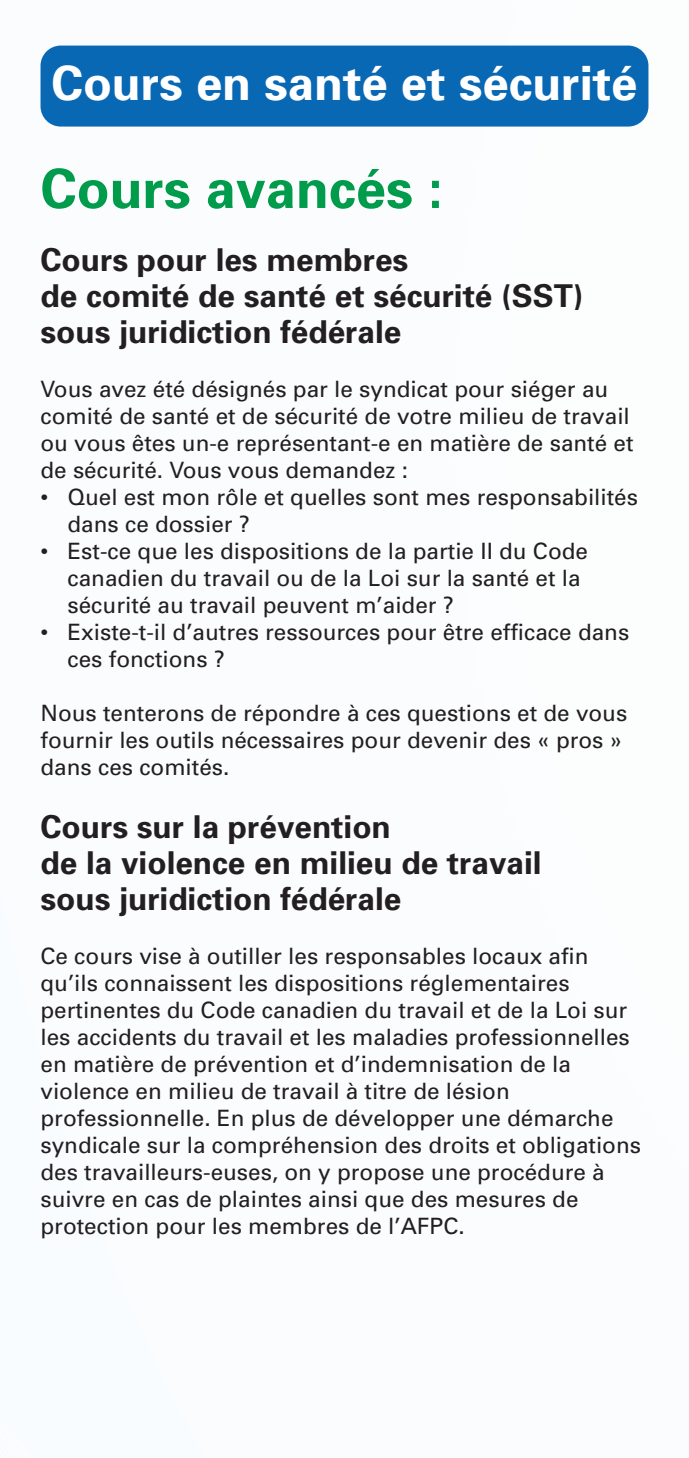
<style>
.page{position:relative;width:689px;height:1458px;background:#fff}
.page>*{position:absolute;margin:0;border:0;box-sizing:border-box;transform-origin:0 0}
.t1{font:700 54px "Univers";color:#009b4b}
.t2{font:700 47.25px "Univers";color:#fff}
.t3{font:700 31.5px/36px "Univers";color:#231f20}
.t4{font:22.5px/27px "Univers";color:#231f20}
</style>
<div class="page">
<div style="left:40px;top:46px;width:608px;height:81px;background:#0868b4;border-radius:20px"></div>
<h2 class="t2" style="left:51px;top:66px;width:587px">Cours en santé et sécurité</h2>
<h1 class="t1" style="left:40px;top:169px;width:404px">Cours avancés :</h1>
<h3 class="t3" style="left:40px;top:245px;width:544px">Cours pour les membres<br>de comité de santé et sécurité (SST) sous juridiction fédérale</h3>
<p class="t4" style="left:40px;top:378px;width:594px">Vous avez été désignés par le syndicat pour siéger au comité de santé et de sécurité de votre milieu de travail ou vous êtes un-e représentant-e en matière de santé et de sécurité. Vous vous demandez :</p>
<p class="t4" style="left:67px;top:486px;width:572px;text-indent:-27px">• Quel est mon rôle et quelles sont mes responsabilités dans ce dossier ?</p>
<p class="t4" style="left:67px;top:540px;width:522px;text-indent:-27px">• Est-ce que les dispositions de la partie II du Code canadien du travail ou de la Loi sur la santé et la sécurité au travail peuvent m’aider ?</p>
<p class="t4" style="left:67px;top:621px;width:563px;text-indent:-27px">• Existe-t-il d’autres ressources pour être efficace dans ces fonctions ?</p>
<p class="t4" style="left:40px;top:702px;width:588px">Nous tenterons de répondre à ces questions et de vous fournir les outils nécessaires pour devenir des « pros » dans ces comités.</p>
<h3 class="t3" style="left:40px;top:812px;width:502px">Cours sur la prévention<br>de la violence en milieu de travail sous juridiction fédérale</h3>
<p class="t4" style="left:40px;top:945px;width:602px">Ce cours vise à outiller les responsables locaux afin qu’ils connaissent les dispositions réglementaires pertinentes du Code canadien du travail et de la Loi sur les accidents du travail et les maladies professionnelles en matière de prévention et d’indemnisation de la violence en milieu de travail à titre de lésion professionnelle. En plus de développer une démarche syndicale sur la compréhension des droits et obligations des travailleurs-euses, on y propose une procédure à suivre en cas de plaintes ainsi que des mesures de protection pour les membres de l’AFPC.</p>
</div>
